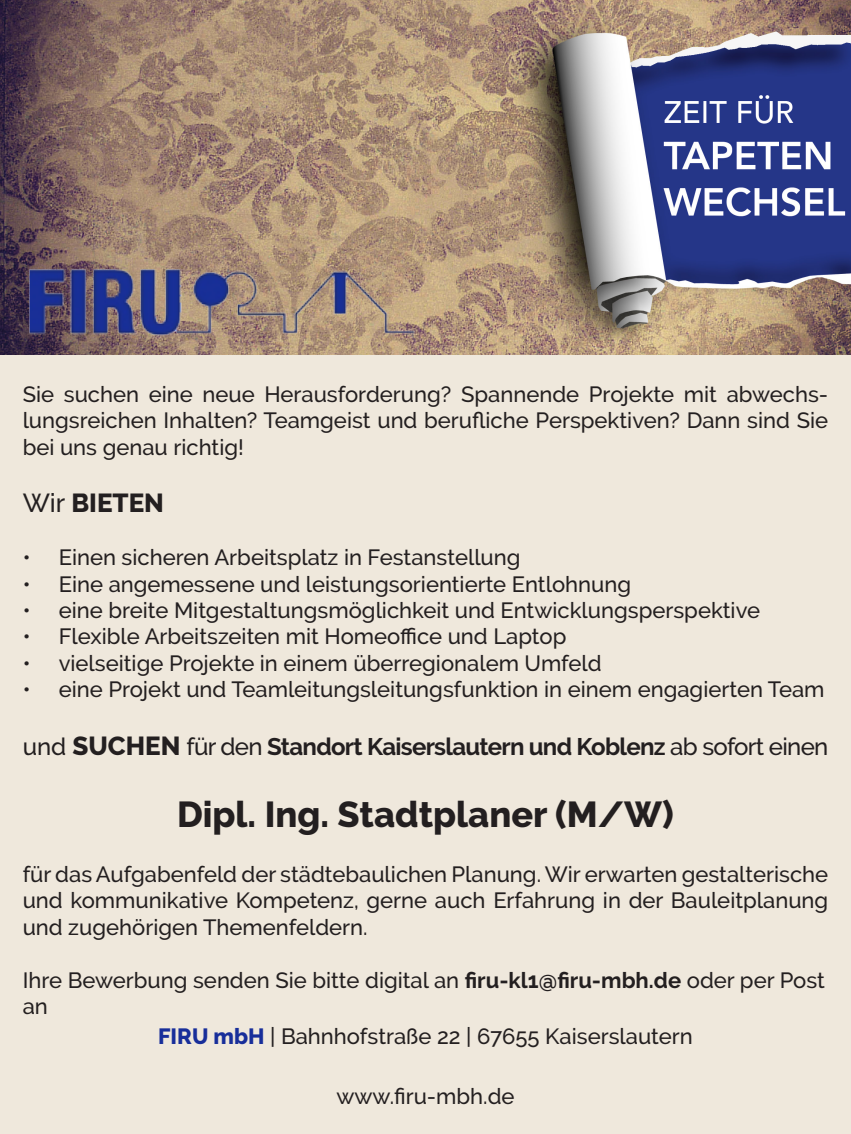
<style>
.page{position:relative;width:851px;height:1134px;background:#fff}
.page>*{position:absolute;margin:0;border:0;box-sizing:border-box;transform-origin:0 0}
.t1{font:800 36px "Raleway";color:#231f20}
.t2{font:800 26px "Raleway";color:#231f20}
.t3{font:700 24px "Raleway";letter-spacing:-.03em;color:#231f20}
.t4{font:500 22px/26.4px "Raleway";color:#231f20;text-align:justify}
.s1{font-weight:500}
.s2{font-weight:800;font-size:26px}
.s3{font-weight:700}
.s4{font-weight:800;color:#182e9a}
</style>
<div class="page">
<div style="left:0;top:338px;width:850px;height:796px;background:#efe8dc"></div>
<img style="left:0;top:0;width:850px;height:355px">
<img style="left:23px;top:257px;width:423px;height:94px">
<p class="t4" style="left:23px;top:381px;width:807px">Sie suchen eine neue Herausforderung? Spannende Projekte mit abwechs&shy;lungsreichen Inhalten? Teamgeist und berufliche Perspektiven? Dann sind Sie bei uns genau richtig!</p>
<p class="t2" style="left:23px;top:488px;width:143px"><span class="s1">Wir</span> BIETEN</p>
<p class="t4" style="left:23px;top:544px;width:499px">• Einen sicheren Arbeitsplatz in Festanstellung</p>
<p class="t4" style="left:23px;top:571px;width:610px">• Eine angemessene und leistungsorientierte Entlohnung</p>
<p class="t4" style="left:23px;top:597px;width:738px">• eine breite Mitgestaltungsmöglichkeit und Entwicklungsperspektive</p>
<p class="t4" style="left:23px;top:623px;width:545px">• Flexible Arbeitszeiten mit Homeoffice und Laptop</p>
<p class="t4" style="left:23px;top:650px;width:580px">• vielseitige Projekte in einem überregionalem Umfeld</p>
<p class="t4" style="left:23px;top:676px;width:803px">• eine Projekt und Teamleitungsleitungsfunktion in einem engagierten Team</p>
<p class="t3" style="left:23px;top:733px;width:807px"><span class="s1">und</span> <span class="s2">SUCHEN</span> <span class="s1">für den</span> Standort Kaiserslautern und Koblenz <span class="s1">ab sofort einen</span></p>
<p class="t1" style="left:177px;top:794px;width:498px">Dipl. Ing. Stadtplaner (M/W)</p>
<p class="t4" style="left:23px;top:861px;width:807px">für das Aufgabenfeld der städtebaulichen Planung. Wir erwarten gestalterische und kommunikative Kompetenz, gerne auch Erfahrung in der Bauleitplanung und zugehörigen Themenfeldern.</p>
<p class="t4" style="left:23px;top:967px;width:803px">Ihre Bewerbung senden Sie bitte digital an <span class="s3">firu-kl1@firu-mbh.de</span> oder per Post an</p>
<p class="t4" style="left:158px;top:1023px;width:536px"><span class="s4">FIRU mbH</span> | Bahnhofstraße 22 | 67655 Kaiserslautern</p>
<p class="t4" style="left:336px;top:1083px;width:180px">www.firu-mbh.de</p>
</div>
